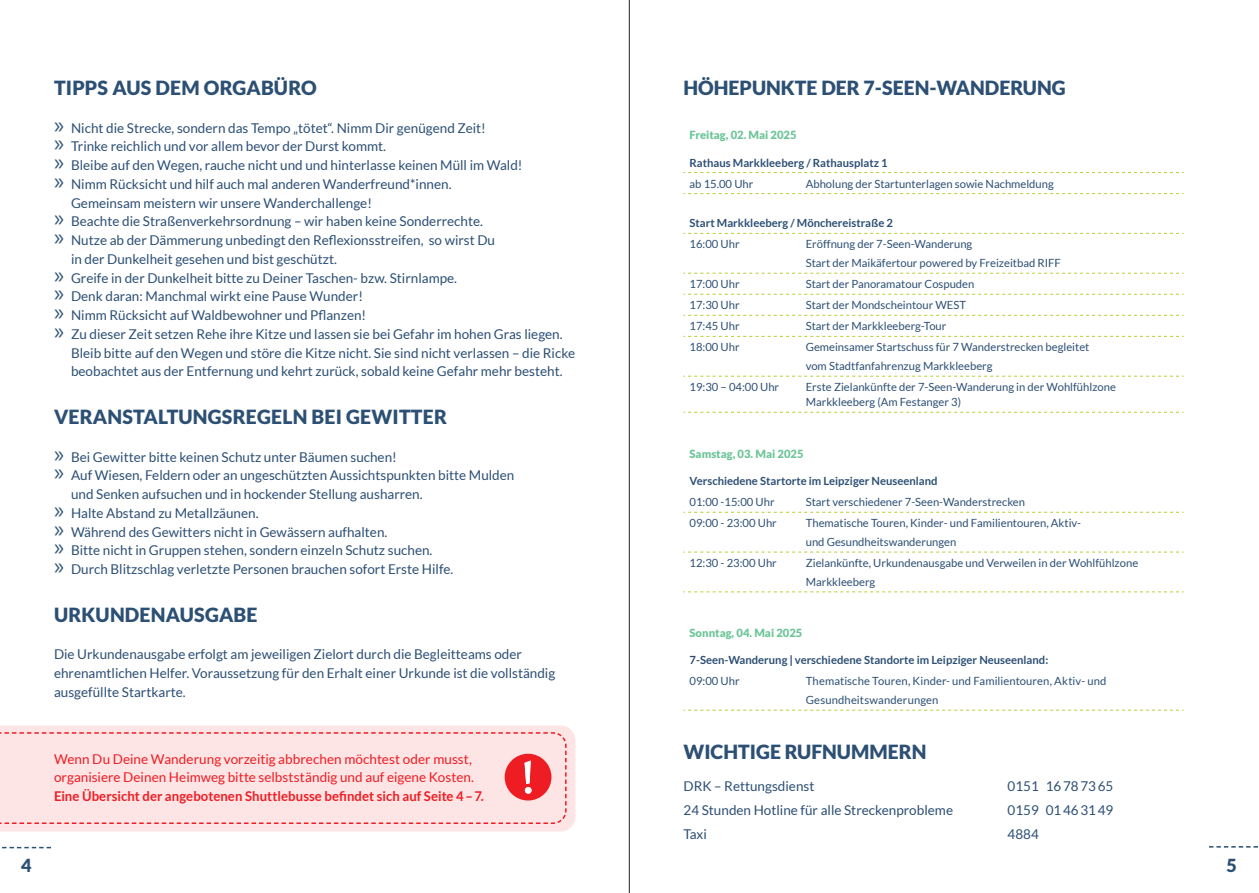
<style>
.page{position:relative;width:1259px;height:893px;background:#fff}
.page>*{position:absolute;margin:0;border:0;box-sizing:border-box;transform-origin:0 0}
.t1{font:900 19.5px "Lato";letter-spacing:.01em;color:#2c4f74}
.t2{font:900 18px "Lato";color:#2c4f74}
.t3{font:13.5px/18.8px "Lato";color:#2c4f74}
.t4{font:13.5px/18.8px "Lato";letter-spacing:.005em;color:#ee1d23}
.t5{font:700 13.5px "Lato";letter-spacing:.005em;color:#ee1d23}
.t6{font:11.25px/18.8px "Lato";color:#2c4f74}
.t7{font:700 11.25px/21px "Lato";color:#2c4f74}
.t8{font:900 11.25px "Lato";color:#6ec599}
.s1{font-family:"Myriad Pro";font-size:24px;color:#325777}
.s2{font-weight:800}
.s3{font-weight:400}
</style>
<div class="page">
<svg style="left:2px;top:847px;width:49px;height:1px"></svg>
<svg style="left:1209px;top:846px;width:49px;height:2px"></svg>
<svg style="left:0;top:725px;width:575px;height:106px;background:#fde5e6"></svg>
<div style="left:0;top:731px;width:567px;height:94px;background:#fde4e5"></div>
<svg style="left:505px;top:754px;width:46px;height:46px;background:#f25358"></svg>
<svg style="left:683px;top:172px;width:500px;height:1px"></svg>
<svg style="left:683px;top:193px;width:500px;height:1px"></svg>
<svg style="left:683px;top:233px;width:500px;height:1px"></svg>
<svg style="left:683px;top:315px;width:500px;height:1px"></svg>
<svg style="left:683px;top:336px;width:500px;height:1px"></svg>
<svg style="left:683px;top:376px;width:500px;height:1px"></svg>
<svg style="left:683px;top:412px;width:500px;height:1px"></svg>
<svg style="left:683px;top:273px;width:500px;height:1px"></svg>
<svg style="left:683px;top:294px;width:500px;height:1px"></svg>
<svg style="left:683px;top:512px;width:500px;height:1px"></svg>
<svg style="left:683px;top:552px;width:500px;height:1px"></svg>
<svg style="left:683px;top:591px;width:500px;height:1px"></svg>
<svg style="left:683px;top:710px;width:500px;height:1px"></svg>
<hr style="left:629px;top:0;width:1px;height:893px;background:#231f20">
<h2 class="t2" style="left:21px;top:855px;width:12px">4</h2>
<h1 class="t1" style="left:54px;top:77px;width:264px">TIPPS AUS DEM ORGABÜRO</h1>
<p class="t3" style="left:54px;top:119px;width:433px"><span class="s1">»</span> Nicht die Strecke, sondern das Tempo „tötet“. Nimm Dir genügend Zeit!</p>
<p class="t3" style="left:54px;top:137px;width:333px"><span class="s1">»</span> Trinke reichlich und vor allem bevor der Durst kommt.</p>
<p class="t3" style="left:54px;top:156px;width:470px"><span class="s1">»</span> Bleibe auf den Wegen, rauche nicht und und hinterlasse keinen Müll im Wald!</p>
<p class="t3" style="left:54px;top:175px;width:399px"><span class="s1">»</span> Nimm Rücksicht und hilf auch mal anderen Wanderfreund*innen.</p>
<p class="t3" style="left:71px;top:194px;width:302px">Gemeinsam meistern wir unsere Wanderchallenge!</p>
<p class="t3" style="left:54px;top:212px;width:430px"><span class="s1">»</span> Beachte die Straßenverkehrsordnung – wir haben keine Sonderrechte.</p>
<p class="t3" style="left:54px;top:231px;width:442px"><span class="s1">»</span> Nutze ab der Dämmerung unbedingt den Reflexionsstreifen, so wirst Du</p>
<p class="t3" style="left:71px;top:250px;width:267px">in der Dunkelheit gesehen und bist geschützt.</p>
<p class="t3" style="left:54px;top:269px;width:405px"><span class="s1">»</span> Greife in der Dunkelheit bitte zu Deiner Taschen- bzw. Stirnlampe.</p>
<p class="t3" style="left:54px;top:287px;width:310px"><span class="s1">»</span> Denk daran: Manchmal wirkt eine Pause Wunder!</p>
<p class="t3" style="left:54px;top:306px;width:314px"><span class="s1">»</span> Nimm Rücksicht auf Waldbewohner und Pflanzen!</p>
<p class="t3" style="left:54px;top:325px;width:510px"><span class="s1">»</span> Zu dieser Zeit setzen Rehe ihre Kitze und lassen sie bei Gefahr im hohen Gras liegen.</p>
<p class="t3" style="left:71px;top:344px;width:505px">Bleib bitte auf den Wegen und störe die Kitze nicht. Sie sind nicht verlassen – die Ricke</p>
<p class="t3" style="left:71px;top:362px;width:493px">beobachtet aus der Entfernung und kehrt zurück, sobald keine Gefahr mehr besteht.</p>
<h1 class="t1" style="left:54px;top:406px;width:394px">VERANSTALTUNGSREGELN BEI GEWITTER</h1>
<p class="t3" style="left:54px;top:447px;width:344px"><span class="s1">»</span> Bei Gewitter bitte keinen Schutz unter Bäumen suchen!</p>
<p class="t3" style="left:54px;top:466px;width:462px"><span class="s1">»</span> Auf Wiesen, Feldern oder an ungeschützten Aussichtspunkten bitte Mulden</p>
<p class="t3" style="left:71px;top:485px;width:353px">und Senken aufsuchen und in hockender Stellung ausharren.</p>
<p class="t3" style="left:54px;top:504px;width:206px"><span class="s1">»</span> Halte Abstand zu Metallzäunen.</p>
<p class="t3" style="left:54px;top:522px;width:335px"><span class="s1">»</span> Während des Gewitters nicht in Gewässern aufhalten.</p>
<p class="t3" style="left:54px;top:541px;width:380px"><span class="s1">»</span> Bitte nicht in Gruppen stehen, sondern einzeln Schutz suchen.</p>
<p class="t3" style="left:54px;top:560px;width:401px"><span class="s1">»</span> Durch Blitzschlag verletzte Personen brauchen sofort Erste Hilfe.</p>
<h1 class="t1" style="left:54px;top:604px;width:205px">URKUNDENAUSGABE</h1>
<p class="t3" style="left:54px;top:645px;width:503px">Die Urkundenausgabe erfolgt am jeweiligen Zielort durch die Begleitteams oder ehrenamtlichen Helfer. Voraussetzung für den Erhalt einer Urkunde ist die vollständig ausgefüllte Startkarte.</p>
<p class="t4" style="left:54px;top:749px;width:422px">Wenn Du Deine Wanderung vorzeitig abbrechen möchtest oder musst, organisiere Deinen Heimweg bitte selbstständig und auf eigene Kosten.</p>
<p class="t5" style="left:54px;top:788px;width:431px">Eine Übersicht der angebotenen Shuttlebusse befindet sich auf Seite 4 – 7.</p>
<h1 class="t1" style="left:683px;top:77px;width:384px">HÖHEPUNKTE DER 7-SEEN-WANDERUNG</h1>
<p class="t8" style="left:689px;top:129px;width:109px">Freitag, 02. Mai 2025</p>
<p class="t7" style="left:689px;top:153px;width:200px">Rathaus Markkleeberg / Rathausplatz 1</p>
<p class="t6" style="left:689px;top:174px;width:65px">ab 15.00 Uhr</p>
<p class="t6" style="left:806px;top:174px;width:250px">Abholung der Startunterlagen sowie Nachmeldung</p>
<p class="t7" style="left:689px;top:214px;width:205px">Start Markkleeberg / Mönchereistraße 2</p>
<p class="t6" style="left:689px;top:235px;width:52px">16:00 Uhr</p>
<p class="t6" style="left:806px;top:235px;width:257px">Eröffnung der 7-Seen-Wanderung<br>Start der Maikäfertour powered by Freizeitbad RIFF</p>
<p class="t6" style="left:689px;top:275px;width:52px">17:00 Uhr</p>
<p class="t6" style="left:806px;top:275px;width:170px">Start der Panoramatour Cospuden</p>
<p class="t6" style="left:689px;top:296px;width:52px">17:30 Uhr</p>
<p class="t6" style="left:806px;top:296px;width:162px">Start der Mondscheintour WEST</p>
<p class="t6" style="left:689px;top:317px;width:52px">17:45 Uhr</p>
<p class="t6" style="left:806px;top:317px;width:142px">Start der Markkleeberg-Tour</p>
<p class="t6" style="left:689px;top:338px;width:52px">18:00 Uhr</p>
<p class="t6" style="left:806px;top:338px;width:285px">Gemeinsamer Startschuss für 7 Wanderstrecken begleitet vom Stadtfanfahrenzug Markkleeberg</p>
<p class="t6" style="left:689px;top:378px;width:91px">19:30 – 04:00 Uhr</p>
<p class="t6" style="left:806px;top:380px;width:312px;line-height:15px">Erste Zielankünfte der 7-Seen-Wanderung in der Wohlfühlzone<br>Markkleeberg (Am Festanger 3)</p>
<p class="t8" style="left:689px;top:447px;width:116px">Samstag, 03. Mai 2025</p>
<p class="t7" style="left:689px;top:471px;width:250px">Verschiedene Startorte im Leipziger Neuseenland</p>
<p class="t6" style="left:689px;top:493px;width:87px">01:00 -15:00 Uhr</p>
<p class="t6" style="left:806px;top:493px;width:221px">Start verschiedener 7-Seen-Wanderstrecken</p>
<p class="t6" style="left:689px;top:514px;width:89px">09:00 - 23:00 Uhr</p>
<p class="t6" style="left:806px;top:514px;width:277px">Thematische Touren, Kinder- und Familientouren, Aktiv&shy;und Gesundheitswanderungen</p>
<p class="t6" style="left:689px;top:554px;width:89px">12:30 - 23:00 Uhr</p>
<p class="t6" style="left:806px;top:554px;width:334px">Zielankünfte, Urkundenausgabe und Verweilen in der Wohlfühlzone<br>Markkleeberg</p>
<p class="t8" style="left:689px;top:627px;width:114px">Sonntag, 04. Mai 2025</p>
<p class="t7" style="left:689px;top:650px;width:360px">7-Seen-Wanderung <span class="s2">|</span> verschiedene Standorte im Leipziger Neuseenland:<br><span class="s3">09:00 Uhr</span></p>
<p class="t6" style="left:806px;top:672px;width:302px">Thematische Touren, Kinder- und Familientouren, Aktiv- und<br>Gesundheitswanderungen</p>
<h1 class="t1" style="left:683px;top:742px;width:244px">WICHTIGE RUFNUMMERN</h1>
<p class="t3" style="left:683px;top:777px;width:132px">DRK – Rettungsdienst</p>
<p class="t3" style="left:1007px;top:777px;width:107px">0151 16 78 73 65</p>
<p class="t3" style="left:683px;top:801px;width:271px">24 Stunden Hotline für alle Streckenprobleme</p>
<p class="t3" style="left:1007px;top:801px;width:107px">0159 01 46 31 49</p>
<p class="t3" style="left:683px;top:825px;width:25px">Taxi</p>
<p class="t3" style="left:1007px;top:825px;width:33px">4884</p>
<h2 class="t2" style="left:1226px;top:855px;width:12px">5</h2>
</div>
